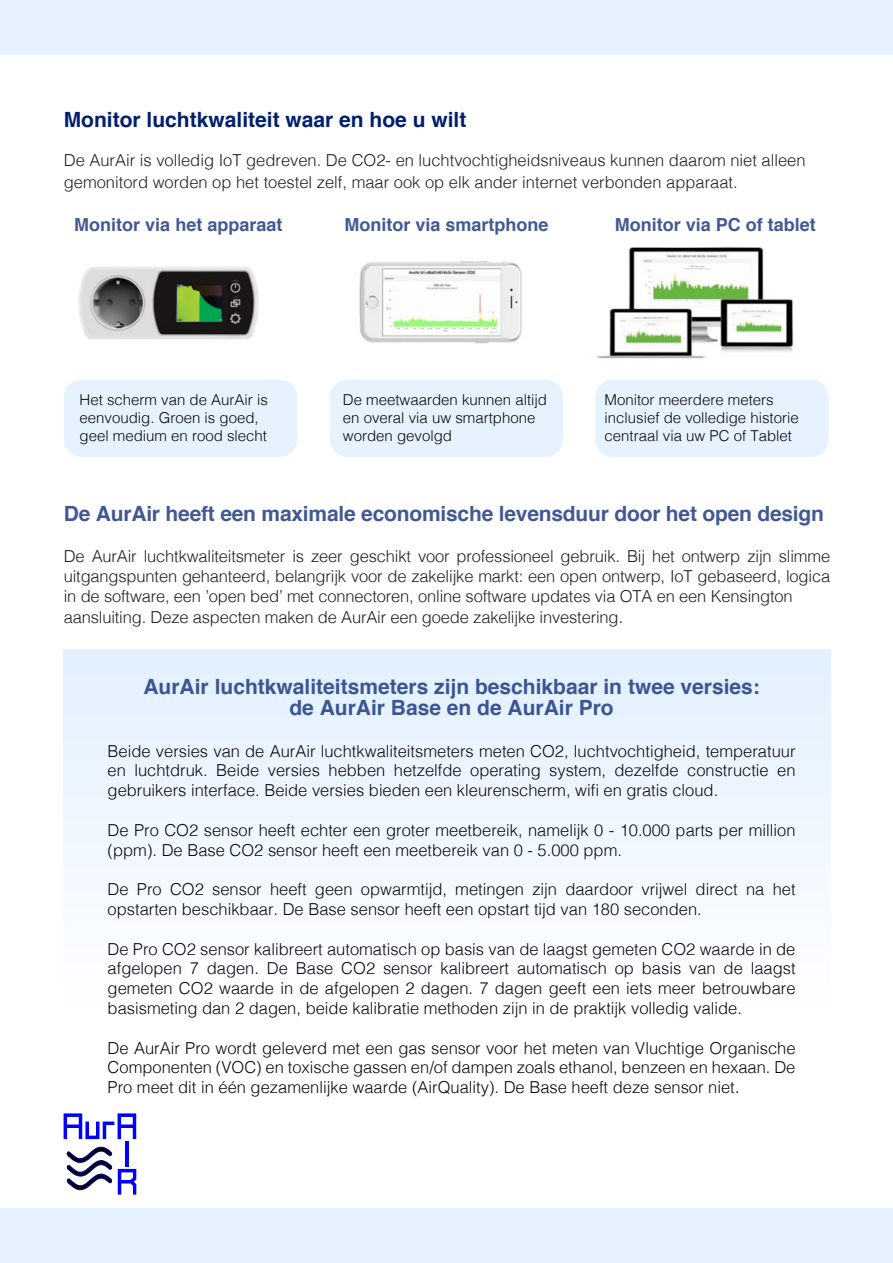
<style>
.page{position:relative;width:893px;height:1263px;background:#fff}
.page>*{position:absolute;margin:0;border:0;box-sizing:border-box;transform-origin:0 0}
.t1{font:21px/21px "font 00000000256 a 8378";color:rgb(0 31 110/.75);text-align:center}
.t2{font:21px "font 00000000256 a 8378";color:#001f6e}
.t3{font:18px "font 00000000256 a 8378";color:rgb(0 31 110/.75)}
.t4{font:16.5px/19.8px "font 00000000256 a 8378";color:#0c090b;text-align:justify}
.t5{font:16.5px/19.8px "font 00000000256 a 8378";color:#231f20;text-align:justify}
.t6{font:15px/18px "font 00000000256 a 8378";color:#0c090b}
.s1{font-size:18px}
</style>
<div class="page">
<img style="left:596px;top:247px;width:198px;height:135px">
<div style="left:64px;top:380px;width:233px;height:77px;background:#e7f2ff;border-radius:18px"></div>
<div style="left:330px;top:380px;width:233px;height:77px;background:#e7f2ff;border-radius:18px"></div>
<div style="left:595px;top:380px;width:234px;height:77px;background:#e7f2ff;border-radius:18px"></div>
<img style="left:78px;top:267px;width:181px;height:72px">
<img style="left:359px;top:261px;width:163px;height:83px">
<svg style="left:64px;top:1113px;width:72px;height:26px"></svg>
<hr style="left:125px;top:1141px;width:4px;height:25px;background:#00f">
<svg style="left:67px;top:1146px;width:69px;height:48px"></svg>
<p class="t2" style="left:64px;top:111px;width:404px">Monitor luchtkwaliteit waar en hoe u wilt</p>
<p class="t5" style="left:64px;top:151px;width:743px;line-height:21.6px">De AurAir is volledig IoT gedreven. De CO2- en luchtvochtigheidsniveaus kunnen daarom niet alleen gemonitord worden op het toestel zelf, maar ook op elk ander internet verbonden apparaat.</p>
<p class="t3" style="left:74px;top:217px;width:210px">Monitor via het apparaat</p>
<p class="t3" style="left:344px;top:217px;width:206px">Monitor via smartphone</p>
<p class="t3" style="left:615px;top:217px;width:203px">Monitor via PC of tablet</p>
<p class="t6" style="left:80px;top:392px;width:190px">Het scherm van de AurAir is eenvoudig. Groen is goed, geel medium en rood slecht</p>
<p class="t6" style="left:343px;top:392px;width:206px">De meetwaarden kunnen altĳd en overal via uw smartphone worden gevolgd</p>
<p class="t6" style="left:605px;top:392px;width:196px">Monitor meerdere meters inclusief de volledige historie centraal via uw PC of Tablet</p>
<p class="t1" style="left:64px;top:505px;width:762px">De AurAir heeft een maximale economische levensduur door het open design</p>
<p class="t5" style="left:64px;top:548px;width:768px">De AurAir luchtkwaliteitsmeter is zeer geschikt voor professioneel gebruik. Bĳ het ontwerp zĳn slimme uitgangspunten gehanteerd, belangrĳk voor de zakelĳke markt: een open ontwerp, IoT gebaseerd, logica in de software, een ’open bed’ met connectoren, online software updates via OTA en een Kensington</p>
<p class="t5" style="left:64px;top:609px;width:561px">aansluiting. Deze aspecten maken de AurAir een goede zakelĳke investering<span class="s1">.</span></p>
<p class="t1" style="left:143px;top:678px;width:618px">AurAir luchtkwaliteitsmeters zĳn beschikbaar in twee versies: de AurAir Base en de AurAir Pro</p>
<p class="t4" style="left:108px;top:742px;width:689px">Beide versies van de AurAir luchtkwaliteitsmeters meten CO2, luchtvochtigheid, temperatuur en luchtdruk. Beide versies hebben hetzelfde operating system, dezelfde constructie en gebruikers interface. Beide versies bieden een kleurenscherm, wifi en gratis cloud.</p>
<p class="t4" style="left:108px;top:821px;width:689px">De Pro CO2 sensor heeft echter een groter meetbereik, namelĳk 0 - 10.000 parts per million (ppm). De Base CO2 sensor heeft een meetbereik van 0 - 5.000 ppm.</p>
<p class="t4" style="left:108px;top:881px;width:689px">De Pro CO2 sensor heeft geen opwarmtĳd, metingen zĳn daardoor vrĳwel direct na het opstarten beschikbaar. De Base sensor heeft een opstart tĳd van 180 seconden.</p>
<p class="t4" style="left:108px;top:940px;width:689px">De Pro CO2 sensor kalibreert automatisch op basis van de laagst gemeten CO2 waarde in de afgelopen 7 dagen. De Base CO2 sensor kalibreert automatisch op basis van de laagst gemeten CO2 waarde in de afgelopen 2 dagen. 7 dagen geeft een iets meer betrouwbare basismeting dan 2 dagen, beide kalibratie methoden zĳn in de praktĳk volledig valide.</p>
<p class="t4" style="left:108px;top:1039px;width:689px">De AurAir Pro wordt geleverd met een gas sensor voor het meten van Vluchtige Organische Componenten (VOC) en toxische gassen en/of dampen zoals ethanol, benzeen en hexaan. De Pro meet dit in één gezamenlĳke waarde (AirQuality). De Base heeft deze sensor niet<span class="s1">.</span></p>
</div>
